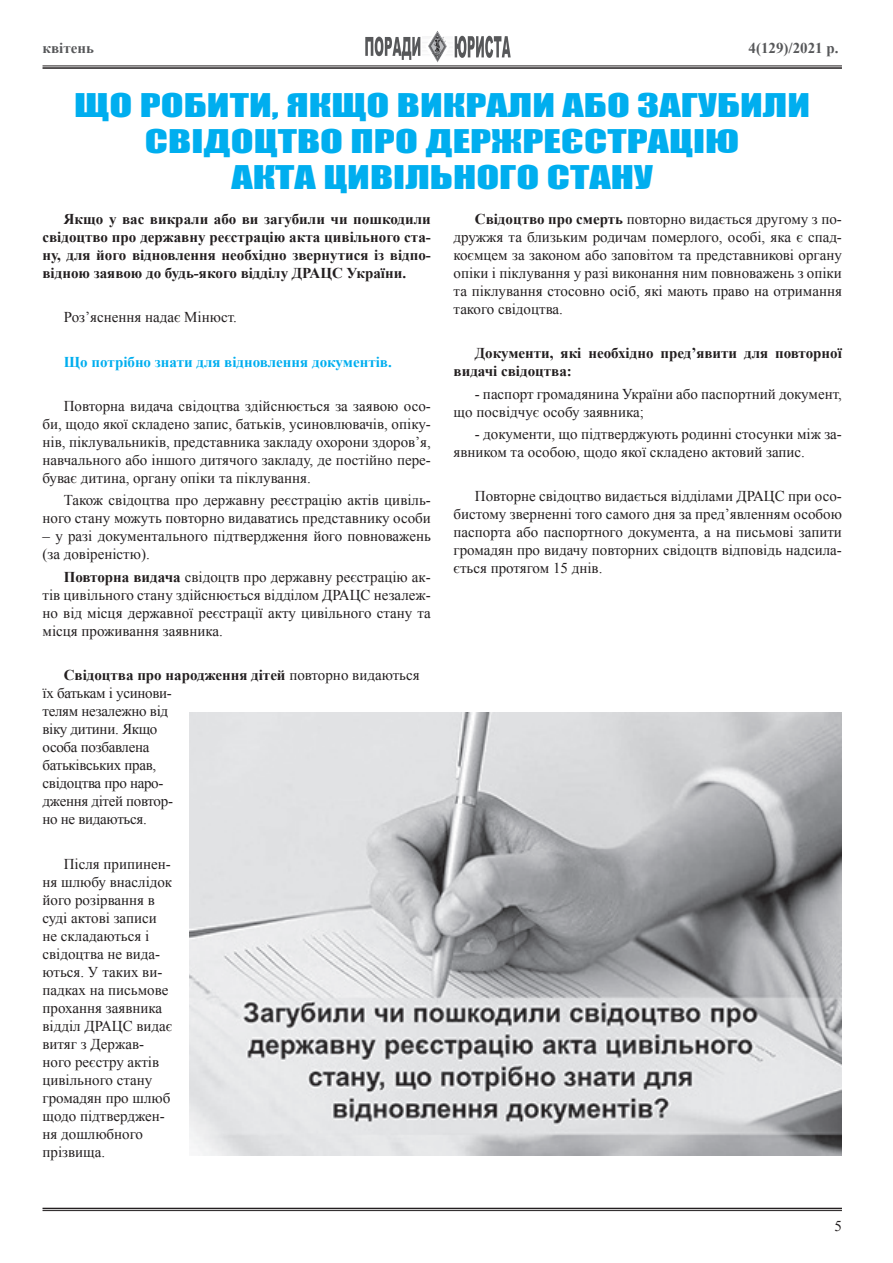
<style>
.page{position:relative;width:893px;height:1263px;background:#fff}
.page>*{position:absolute;margin:0;border:0;box-sizing:border-box;transform-origin:0 0}
.t1{font:30px "Impact";color:#00aeef;scale:1.4 1}
.t2{font:15px/18px "Times New Roman";color:#231f20;text-align:justify}
.t3{font:700 15px/18px "Times New Roman";color:#231f20;text-align:justify}
.t4{font:15px/18px "Times New Roman";letter-spacing:-.02em;color:#231f20}
.t5{font:700 15px "Times New Roman";color:#00aeef}
.t6{font:700 15px "Times New Roman";color:#57585a}
.s1{font-weight:700}
</style>
<div class="page">
<hr style="left:43px;top:67px;width:799px;height:2px;background:#231f20">
<hr style="left:43px;top:1208px;width:799px;height:1px;background:#231f20">
<hr style="left:43px;top:66px;width:799px;height:1px;background:#231f20">
<hr style="left:43px;top:1210px;width:799px;height:1px;background:#231f20">
<svg style="left:455px;top:36px;width:56px;height:22px"></svg>
<svg style="left:365px;top:37px;width:55px;height:23px"></svg>
<img style="left:422px;top:31px;width:25px;height:32px">
<img style="left:189px;top:713px;width:653px;height:442px">
<p class="t6" style="left:43px;top:37px;width:53px">квітень</p>
<p class="t6" style="left:749px;top:37px;width:91px">4(129)/2021 р.</p>
<h1 class="t1" style="left:74px;top:82px;width:264px">ЩО РОБИТИ, ЯКЩО Викрали</h1>
<h1 class="t1" style="left:562px;top:82px;width:17px">або</h1>
<h1 class="t1" style="left:637px;top:82px;width:17px">загубили</h1>
<h1 class="t1" style="left:145px;top:118px;width:17px">свідоцтво</h1>
<h1 class="t1" style="left:351px;top:118px;width:17px">про</h1>
<h1 class="t1" style="left:425px;top:118px;width:17px">держре</h1>
<h1 class="t1" style="left:561px;top:118px;width:34px">єстрацію</h1>
<h1 class="t1" style="left:231px;top:154px;width:17px">акта</h1>
<h1 class="t1" style="left:323px;top:154px;width:17px">цивільного</h1>
<h1 class="t1" style="left:547px;top:154px;width:16px">стану</h1>
<p class="t3" style="left:43px;top:209px;width:390px;text-indent:21px">Якщо у вас викрали або ви загубили чи пошкодили свідоцтво про державну реєстрацію акта цивільного ста&shy;ну, для його відновлення необхідно звернутися із відпо&shy;відною заявою до будь-якого відділу ДРАЦС України.</p>
<p class="t2" style="left:64px;top:308px;width:175px">Роз’яснення надає Мінюст.</p>
<p class="t5" style="left:64px;top:351px;width:330px">Що потрібно знати для відновлення документів.</p>
<p class="t2" style="left:43px;top:397px;width:390px;text-indent:21px">Повторна видача свідоцтва здійснюється за заявою осо&shy;би, щодо якої складено запис, батьків, усиновлювачів, опіку&shy;нів, піклувальників, представника закладу охорони здоров’я, навчального або іншого дитячого закладу, де постійно пере&shy;буває дитина, органу опіки та піклування.</p>
<p class="t2" style="left:43px;top:491px;width:390px;text-align:right">Також свідоцтва про державну реєстрацію актів цивіль&shy;ного стану можуть повторно видаватись представнику особи</p>
<p class="t2" style="left:43px;top:527px;width:390px">– у разі документального підтвердження його повноважень (за довіреністю).</p>
<p class="t2" style="left:43px;top:567px;width:390px;text-indent:21px"><span class="s1">Повторна видача</span> свідоцтв про державну реєстрацію ак&shy;тів цивільного стану здійснюється відділом ДРАЦС незалеж&shy;но від місця державної реєстрації акту цивільного стану та місця проживання заявника.</p>
<p class="t4" style="left:43px;top:666px;width:379px;text-indent:21px"><span class="s1">Свідоцтва про народження дітей</span> повторно видаються їх батькам і усинови-<br>телям незалежно від<br>віку дитини. Якщо<br>особа позбавлена<br>батьківських прав,<br>свідоцтва про наро-<br>дження дітей повтор-<br>но не видаються.</p>
<p class="t2" style="left:43px;top:854px;width:131px;text-align:left;text-indent:21px">Після припинен&shy;ня шлюбу внаслідок його розірвання в суді актові записи не складаються і свідоцтва не вида&shy;ються. У таких ви&shy;падках на письмове прохання заявника відділ ДРАЦС видає витяг з Держав&shy;ного реєстру актів цивільного стану громадян про шлюб щодо підтверджен&shy;ня дошлюбного прізвища.</p>
<p class="t2" style="left:454px;top:210px;width:390px;text-indent:21px"><span class="s1">Свідоцтво про смерть</span> повторно видається другому з по&shy;дружжя та близьким родичам померлого, особі, яка є спад&shy;коємцем за законом або заповітом та представникові органу опіки і піклування у разі виконання ним повноважень з опіки та піклування стосовно осіб, які мають право на отримання такого свідоцтва.</p>
<p class="t3" style="left:454px;top:344px;width:390px;text-indent:21px">Документи, які необхідно пред’явити для повторної видачі свідоцтва:</p>
<p class="t2" style="left:454px;top:384px;width:390px;text-indent:21px">- паспорт громадянина України або паспортний документ, що посвідчує особу заявника;</p>
<p class="t2" style="left:454px;top:425px;width:390px;text-indent:21px">- документи, що підтверджують родинні стосунки між за&shy;явником та особою, щодо якої складено актовий запис.</p>
<p class="t2" style="left:454px;top:487px;width:390px;text-indent:21px">Повторне свідоцтво видається відділами ДРАЦС при осо&shy;бистому зверненні того самого дня за пред’явленням особою паспорта або паспортного документа, а на письмові запити громадян про видачу повторних свідоцтв відповідь надсила&shy;ється протягом 15 днів.</p>
<p class="t2" style="left:834px;top:1216px;width:9px">5</p>
</div>
